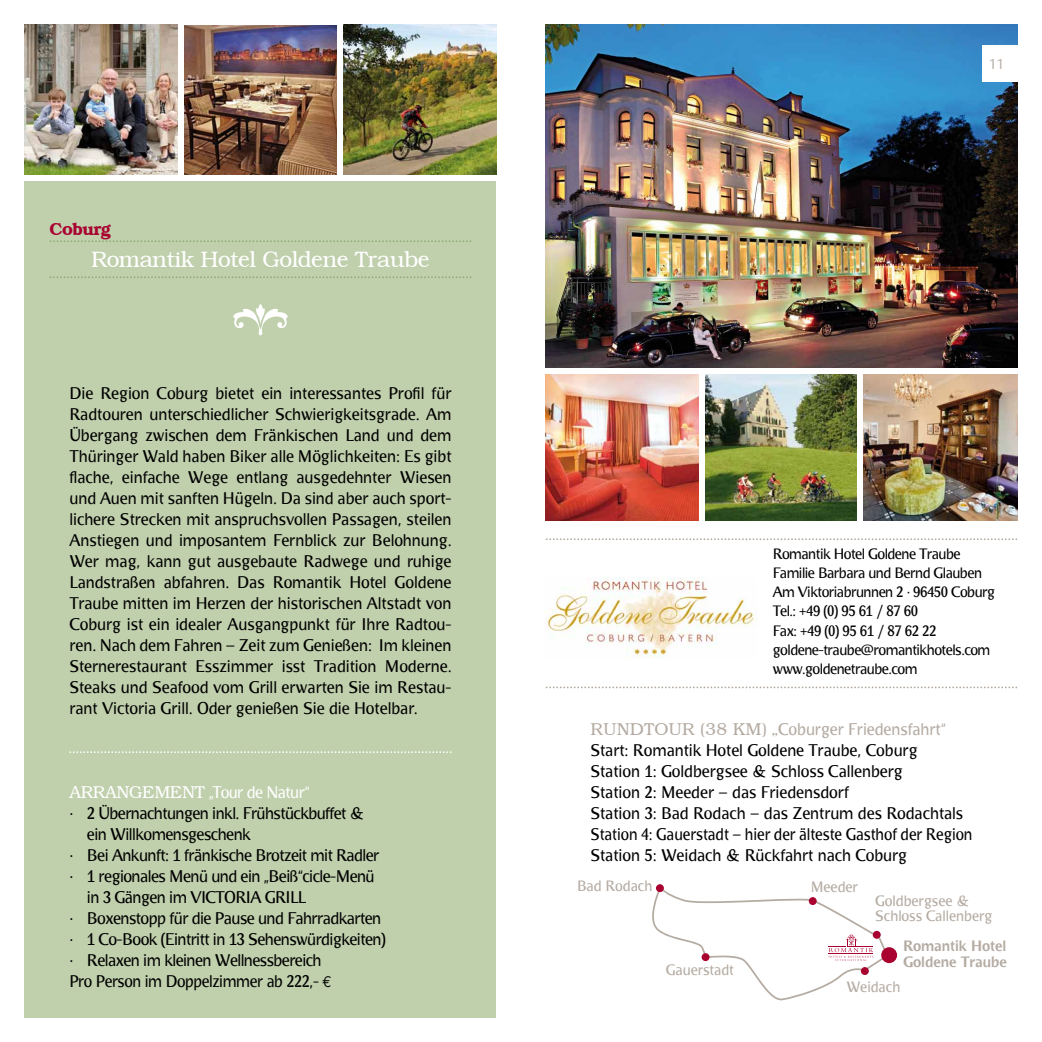
<style>
.page{position:relative;width:1042px;height:1042px;background:#fff}
.page>*{position:absolute;margin:0;border:0;box-sizing:border-box;transform-origin:0 0}
.t1{font:61.25px "Damask Dings 1";color:#fff}
.t2{font:300 22.75px "Bookman";letter-spacing:-.03em;color:#fff}
.t3{font:600 17.5px "Bookman";letter-spacing:-.03em;color:#a90230}
.t4{font:15.75px/21px "Bradlo Sans";letter-spacing:-.015em;color:#000;text-align:justify}
.t5{font:15.75px "Bradlo Sans";letter-spacing:-.03em;color:#fff}
.t6{font:15.75px "Legacy Sans";color:#b4aba2}
.t7{font:14px/19.2px "Bradlo Sans";letter-spacing:-.03em;color:#000}
.t8{font:14px/15.8px "Bradlo Sans";color:#b4aba2}
.t9{font:700 14px/15.8px "Bradlo Sans";color:#b4aba2}
.s1{font-family:"Bookman";font-weight:300;font-size:17.5px}
.s2{font-family:"Euro Mono"}
.s3{font-family:"Bookman";font-weight:300;font-size:17.5px;color:#b4aba2}
.s4{font-family:"Bookman";font-weight:300;color:#b4aba2}
.s5{color:#b4aba2}
</style>
<div class="page">
<img style="left:546px;top:25px;width:471px;height:343px">
<img style="left:863px;top:374px;width:154px;height:146px">
<img style="left:546px;top:374px;width:311px;height:146px">
<div style="left:699px;top:368px;width:5px;height:155px;background:#fff"></div>
<div style="left:25px;top:181px;width:471px;height:836px;background:#c0cfac"></div>
<svg style="left:50px;top:276px;width:421px;height:2px"></svg>
<svg style="left:50px;top:240px;width:421px;height:2px"></svg>
<svg style="left:546px;top:686px;width:471px;height:2px"></svg>
<svg style="left:546px;top:538px;width:471px;height:2px"></svg>
<img style="left:343px;top:25px;width:153px;height:150px">
<img style="left:25px;top:25px;width:153px;height:150px">
<img style="left:184px;top:26px;width:153px;height:149px">
<div style="left:983px;top:45px;width:59px;height:36px;background:#fff"></div>
<svg style="left:69px;top:751px;width:382px;height:2px"></svg>
<img style="left:546px;top:578px;width:209px;height:80px">
<svg style="left:652px;top:890px;width:234px;height:110px"></svg>
<div style="left:881px;top:947px;width:16px;height:16px;background:#a90230;border-radius:50%"></div>
<div style="left:873px;top:931px;width:8px;height:8px;background:#a90230;border-radius:50%"></div>
<div style="left:809px;top:897px;width:8px;height:8px;background:#a90230;border-radius:50%"></div>
<div style="left:656px;top:884px;width:8px;height:8px;background:#a90230;border-radius:50%"></div>
<div style="left:701px;top:953px;width:8px;height:8px;background:#a90230;border-radius:50%"></div>
<div style="left:861px;top:967px;width:8px;height:8px;background:#a90230;border-radius:50%"></div>
<p class="t3" style="left:50px;top:218px;width:63px">Coburg</p>
<h2 class="t2" style="left:91px;top:245px;width:340px">Romantik hotel goldene Traube</h2>
<h1 class="t1" style="left:232px;top:290px;width:59px">b</h1>
<p class="t4" style="left:69px;top:383px;width:384px">Die Region Coburg bietet ein interessantes Profil für Radtouren unterschiedlicher Schwierigkeitsgrade. Am Übergang zwischen dem Fränkischen Land und dem Thüringer Wald haben Biker alle Möglichkeiten: Es gibt flache, einfache Wege entlang ausgedehnter Wiesen und Auen mit sanften Hügeln. Da sind aber auch sport&shy;lichere Strecken mit anspruchsvollen Passagen, steilen Anstiegen und imposantem Fernblick zur Belohnung.<br>Wer mag, kann gut ausgebaute Radwege und ruhige Landstraßen abfahren. Das Romantik Hotel Goldene Traube mitten im Herzen der historischen Altstadt von Coburg ist ein idealer Ausgangpunkt für Ihre Radtou&shy;ren. Nach dem Fahren – Zeit zum Genießen: Im kleinen Sternerestaurant Esszimmer isst Tradition Moderne.<br>Steaks und Seafood vom Grill erwarten Sie im Restau&shy;rant Victoria Grill. Oder genießen Sie die Hotelbar.</p>
<p class="t5" style="left:69px;top:784px;width:242px"><span class="s1">aRRangeMenT</span> „Tour de Natur“</p>
<p class="t4" style="left:69px;top:803px;width:296px">· 2 Übernachtungen inkl. Frühstückbuffet &amp;</p>
<p class="t4" style="left:87px;top:824px;width:165px">ein Willkomensgeschenk</p>
<p class="t4" style="left:69px;top:845px;width:311px">· Bei Ankunft: 1 fränkische Brotzeit mit Radler</p>
<p class="t4" style="left:69px;top:866px;width:307px">· 1 regionales Menü und ein „Beiß“cicle-Menü</p>
<p class="t4" style="left:87px;top:887px;width:221px">in 3 Gängen im VICTORIA GRILL</p>
<p class="t4" style="left:69px;top:908px;width:313px">· Boxenstopp für die Pause und Fahrradkarten</p>
<p class="t4" style="left:69px;top:929px;width:318px">· 1 Co-Book (Eintritt in 13 Sehenswürdigkeiten)</p>
<p class="t4" style="left:69px;top:950px;width:254px">· Relaxen im kleinen Wellnessbereich</p>
<p class="t4" style="left:69px;top:971px;width:264px">Pro Person im Doppelzimmer ab 222,- <span class="s2">€</span></p>
<p class="t6" style="left:988px;top:55px;width:18px">11</p>
<p class="t7" style="left:773px;top:544px;width:224px">Romantik Hotel Goldene Traube<br>Familie Barbara und Bernd Glauben<br>Am Viktoriabrunnen 2 · 96450 Coburg<br>Tel.: +49 (0) 95 61 / 87 60<br>Fax: +49 (0) 95 61 / 87 62 22 goldene-traube@romantikhotels.com www.goldenetraube.com</p>
<p class="t4" style="left:590px;top:719px;width:383px;text-align:left"><span class="s3">RundTouR (38 KM)</span> <span class="s4">„</span><span class="s5">Coburger Friedensfahrt“ </span>Start: Romantik Hotel Goldene Traube, Coburg<br>Station 1: Goldbergsee &amp; Schloss Callenberg<br>Station 2: Meeder – das Friedensdorf<br>Station 3: Bad Rodach – das Zentrum des Rodachtals Station 4: Gauerstadt – hier der älteste Gasthof der Region Station 5: Weidach &amp; Rückfahrt nach Coburg</p>
<p class="t8" style="left:577px;top:878px;width:77px">Bad Rodach</p>
<p class="t8" style="left:811px;top:879px;width:49px">Meeder</p>
<p class="t8" style="left:666px;top:962px;width:69px">Gauerstadt</p>
<p class="t8" style="left:875px;top:893px;width:119px">Goldbergsee &amp;<br>Schloss Callenberg</p>
<p class="t9" style="left:903px;top:938px;width:105px">Romantik Hotel<br>Goldene Traube</p>
<p class="t8" style="left:846px;top:979px;width:55px">Weidach</p>
</div>
